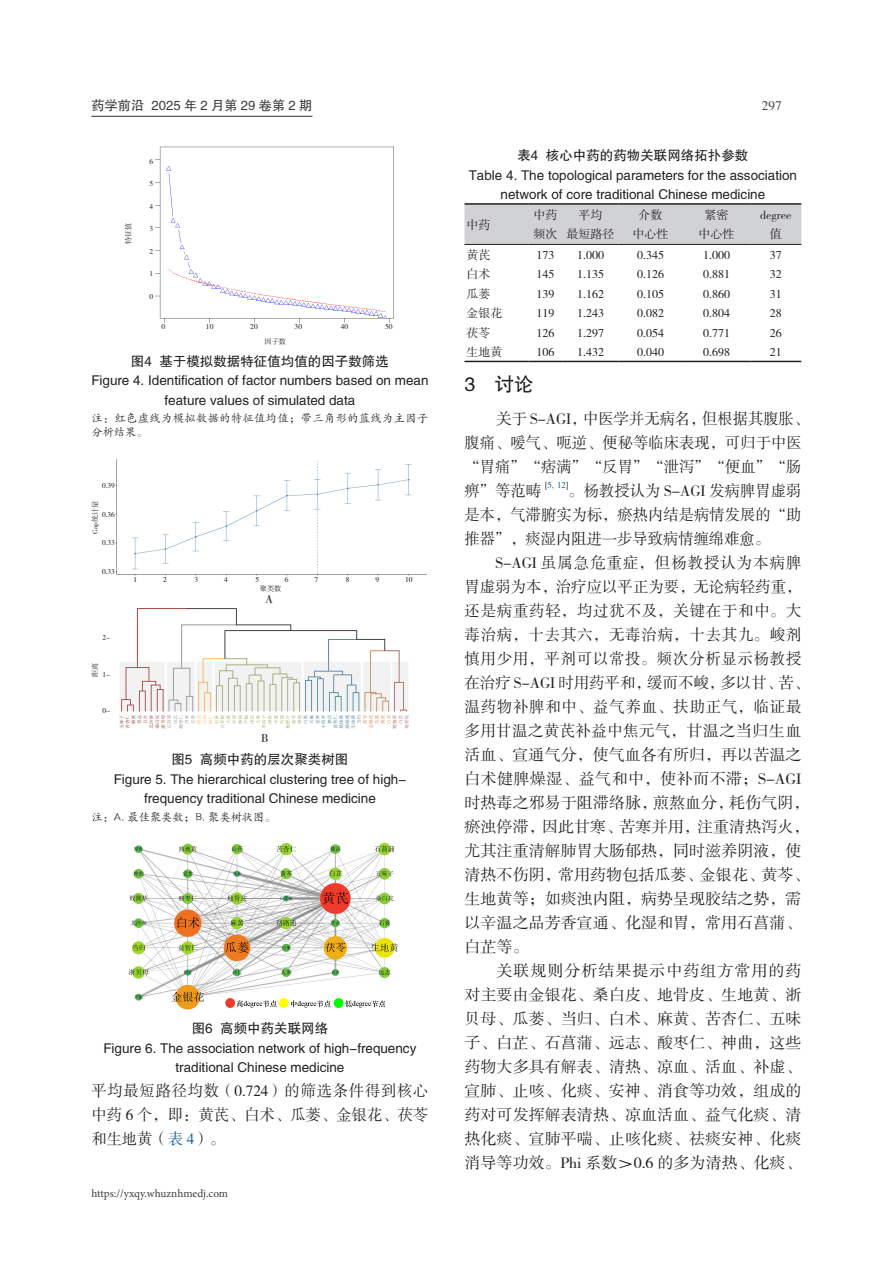
<style>
.page{position:relative;width:893px;height:1263px;background:#fff}
.page>*{position:absolute;margin:0;border:0;box-sizing:border-box;transform-origin:0 0}
._12_正文一级标题{font:19.5px "FZHTK GBK1 0";color:#231f20}
._11_正文{font:15.75px/24px "FZSSK GBK1 0";color:#231f20;text-align:justify}
._15_图表名{font:13.5px/19.5px "FZHTK GBK1 0";color:#231f20;text-align:center}
.t1{font:13.2px "FZHTK GBK1 0";color:#3e3e3f}
.t2{font:13.2px "FZSSK GBK1 0";color:#3e3e3f}
._15_1_图表内容{font:12px "FZSSK GBK1 0";color:#231f20}
._15_图表名-2{font:11.85px "FZSSK GBK1 0";color:#231f20}
._14_图表注释{font:11.25px/13.5px "FZKTK GBK1 0";letter-spacing:.035em;color:#231f20}
.t3{font:11.25px "Minion Pro";color:#3e3e3f}
._14_图表注释-2{font:11.25px "FZKTK GBK1 0";color:#231f20}
._11_正文-2{font:9.15px "FZSSK GBK1 0";color:#175d9e}
._15_1_图表内容-2{font:7.5px "FZSSK GBK1 0";color:#231f20}
._15_1_图表内容-3{font:7.2px "FZSSK GBK1 0";color:#231f20}
.s1{color:#175d9e}
.s2{color:#231f20}
</style>
<div class="page">
<hr style="left:91px;top:116px;width:221px;height:1px;background:#3e3e3f">
<img style="left:155px;top:146px;width:239px;height:177px">
<img style="left:115px;top:459px;width:312px;height:117px">
<img style="left:128px;top:842px;width:270px;height:168px">
<div style="left:464px;top:205px;width:337px;height:39px;background:#d1d2d4"></div>
<hr style="left:464px;top:203px;width:64px;height:2px;background:#231f20">
<hr style="left:528px;top:203px;width:35px;height:2px;background:#231f20">
<hr style="left:563px;top:203px;width:55px;height:2px;background:#231f20">
<hr style="left:618px;top:203px;width:65px;height:2px;background:#231f20">
<hr style="left:683px;top:203px;width:67px;height:2px;background:#231f20">
<hr style="left:750px;top:203px;width:51px;height:2px;background:#231f20">
<hr style="left:464px;top:244px;width:64px;height:1px;background:#231f20">
<hr style="left:528px;top:244px;width:35px;height:1px;background:#231f20">
<hr style="left:563px;top:244px;width:55px;height:1px;background:#231f20">
<hr style="left:618px;top:244px;width:65px;height:1px;background:#231f20">
<hr style="left:683px;top:244px;width:67px;height:1px;background:#231f20">
<hr style="left:750px;top:244px;width:51px;height:1px;background:#231f20">
<hr style="left:464px;top:361px;width:64px;height:1px;background:#231f20">
<hr style="left:528px;top:361px;width:35px;height:1px;background:#231f20">
<hr style="left:563px;top:361px;width:55px;height:1px;background:#231f20">
<hr style="left:618px;top:361px;width:65px;height:1px;background:#231f20">
<hr style="left:683px;top:361px;width:67px;height:1px;background:#231f20">
<hr style="left:750px;top:361px;width:51px;height:1px;background:#231f20">
<div style="left:240px;top:449px;width:57px;height:14px;background:#fff"></div>
<img style="left:119px;top:608px;width:290px;height:121px">
<p class="t1" style="left:91px;top:98px;width:223px">药学前沿 2025 年 2 月第 29 卷第 2 期</p>
<p class="t2" style="left:762px;top:98px;width:21px">297</p>
<p class="_15_1_图表内容-3" style="left:125px;top:244px;width:23px;rotate:-90deg">特征值</p>
<p class="_15_1_图表内容-2" style="left:150px;top:157px;width:5px">6</p>
<p class="_15_1_图表内容-2" style="left:150px;top:180px;width:5px">5</p>
<p class="_15_1_图表内容-2" style="left:150px;top:202px;width:5px">4</p>
<p class="_15_1_图表内容-2" style="left:150px;top:225px;width:5px">3</p>
<p class="_15_1_图表内容-2" style="left:150px;top:247px;width:5px">2</p>
<p class="_15_1_图表内容-2" style="left:150px;top:270px;width:5px">1</p>
<p class="_15_1_图表内容-2" style="left:150px;top:292px;width:5px">0</p>
<p class="_15_1_图表内容-2" style="left:162px;top:323px;width:5px">0</p>
<p class="_15_1_图表内容-2" style="left:206px;top:323px;width:9px">10</p>
<p class="_15_1_图表内容-2" style="left:250px;top:323px;width:9px">20</p>
<p class="_15_1_图表内容-2" style="left:295px;top:323px;width:9px">30</p>
<p class="_15_1_图表内容-2" style="left:341px;top:323px;width:9px">40</p>
<p class="_15_1_图表内容-2" style="left:385px;top:323px;width:9px">50</p>
<p class="_15_1_图表内容-3" style="left:265px;top:338px;width:23px">因子数</p>
<p class="_15_图表名" style="left:131px;top:351px;width:259px">图4 基于模拟数据特征值均值的因子数筛选</p>
<p class="_15_图表名" style="left:91px;top:371px;width:339px">Figure 4. Identification of factor numbers based on mean feature values of simulated data</p>
<p class="_14_图表注释" style="left:91px;top:412px;width:338px">注：红色虚线为模拟数据的特征值均值；带三角形的蓝线为主因子分析结果。</p>
<p class="_15_1_图表内容-2" style="left:102px;top:482px;width:14px">0.39</p>
<p class="_15_1_图表内容-2" style="left:102px;top:510px;width:14px">0.36</p>
<p class="_15_1_图表内容-2" style="left:102px;top:539px;width:14px">0.33</p>
<p class="_15_1_图表内容-2" style="left:102px;top:567px;width:14px">0.33</p>
<p class="_15_1_图表内容-3" style="left:91px;top:533px;width:34px;rotate:-90deg">Gap统计量</p>
<p class="_15_1_图表内容-2" style="left:103px;top:634px;width:9px">2-</p>
<p class="_15_1_图表内容-2" style="left:103px;top:670px;width:9px">1-</p>
<p class="_15_1_图表内容-2" style="left:103px;top:707px;width:9px">0-</p>
<p class="_15_1_图表内容-3" style="left:91px;top:677px;width:16px;rotate:-90deg">距离</p>
<p class="_15_1_图表内容-2" style="left:134px;top:576px;width:5px">1</p>
<p class="_15_1_图表内容-2" style="left:163px;top:576px;width:5px">2</p>
<p class="_15_1_图表内容-2" style="left:194px;top:576px;width:5px">3</p>
<p class="_15_1_图表内容-2" style="left:224px;top:576px;width:5px">4</p>
<p class="_15_1_图表内容-2" style="left:255px;top:576px;width:5px">5</p>
<p class="_15_1_图表内容-2" style="left:285px;top:576px;width:5px">6</p>
<p class="_15_1_图表内容-2" style="left:314px;top:576px;width:5px">7</p>
<p class="_15_1_图表内容-2" style="left:346px;top:576px;width:5px">8</p>
<p class="_15_1_图表内容-2" style="left:375px;top:576px;width:5px">9</p>
<p class="_15_1_图表内容-2" style="left:405px;top:576px;width:9px">10</p>
<p class="_15_1_图表内容-3" style="left:260px;top:585px;width:23px">聚类数</p>
<p class="_15_图表名-2" style="left:265px;top:593px;width:9px">A</p>
<p class="_15_图表名-2" style="left:261px;top:732px;width:9px">B</p>
<p class="_15_图表名" style="left:171px;top:750px;width:178px">图5 高频中药的层次聚类树图</p>
<p class="_15_图表名" style="left:114px;top:769px;width:294px">Figure 5. The hierarchical clustering tree of high&shy;frequency traditional Chinese medicine</p>
<p class="_14_图表注释-2" style="left:91px;top:811px;width:186px">注：A. 最佳聚类数；B. 聚类树状图。</p>
<p class="_15_图表名" style="left:192px;top:1019px;width:138px">图6 高频中药关联网络</p>
<p class="_15_图表名" style="left:103px;top:1038px;width:314px">Figure 6. The association network of high-frequency traditional Chinese medicine</p>
<p class="_11_正文" style="left:91px;top:1080px;width:339px">平均最短路径均数（0.724）的筛选条件得到核心中药 6 个，即：黄芪、白术、瓜蒌、金银花、茯苓和生地黄（<span class="s1">表4</span>）。</p>
<p class="t3" style="left:91px;top:1185px;width:138px">https://yxqy.whuznhmedj.com</p>
<p class="_15_图表名" style="left:517px;top:146px;width:232px">表4 核心中药的药物关联网络拓扑参数</p>
<p class="_15_图表名" style="left:469px;top:165px;width:330px">Table 4. The topological parameters for the association network of core traditional Chinese medicine</p>
<p class="_15_1_图表内容" style="left:467px;top:218px;width:25px">中药</p>
<p class="_15_1_图表内容" style="left:534px;top:208px;width:25px">中药</p>
<p class="_15_1_图表内容" style="left:534px;top:228px;width:25px">频次</p>
<p class="_15_1_图表内容" style="left:639px;top:208px;width:25px">介数</p>
<p class="_15_1_图表内容" style="left:633px;top:228px;width:37px">中心性</p>
<p class="_15_1_图表内容" style="left:705px;top:208px;width:25px">紧密</p>
<p class="_15_1_图表内容" style="left:699px;top:228px;width:37px">中心性</p>
<p class="_15_1_图表内容" style="left:579px;top:208px;width:25px">平均</p>
<p class="_15_1_图表内容" style="left:567px;top:228px;width:49px">最短路径</p>
<p class="_15_1_图表内容" style="left:760px;top:208px;width:33px">degree</p>
<p class="_15_1_图表内容" style="left:770px;top:228px;width:13px">值</p>
<p class="_15_1_图表内容" style="left:467px;top:248px;width:25px">黄芪</p>
<p class="_15_1_图表内容" style="left:537px;top:248px;width:19px">173</p>
<p class="_15_1_图表内容" style="left:577px;top:248px;width:28px">1.000</p>
<p class="_15_1_图表内容" style="left:637px;top:248px;width:28px">0.345</p>
<p class="_15_1_图表内容" style="left:703px;top:248px;width:28px">1.000</p>
<p class="_15_1_图表内容" style="left:770px;top:248px;width:13px">37</p>
<p class="_15_1_图表内容" style="left:467px;top:268px;width:25px">白术</p>
<p class="_15_1_图表内容" style="left:537px;top:268px;width:19px">145</p>
<p class="_15_1_图表内容" style="left:577px;top:268px;width:28px">1.135</p>
<p class="_15_1_图表内容" style="left:637px;top:268px;width:28px">0.126</p>
<p class="_15_1_图表内容" style="left:703px;top:268px;width:28px">0.881</p>
<p class="_15_1_图表内容" style="left:770px;top:268px;width:13px">32</p>
<p class="_15_1_图表内容" style="left:467px;top:287px;width:25px">瓜蒌</p>
<p class="_15_1_图表内容" style="left:537px;top:287px;width:19px">139</p>
<p class="_15_1_图表内容" style="left:577px;top:287px;width:28px">1.162</p>
<p class="_15_1_图表内容" style="left:637px;top:287px;width:28px">0.105</p>
<p class="_15_1_图表内容" style="left:703px;top:287px;width:28px">0.860</p>
<p class="_15_1_图表内容" style="left:770px;top:287px;width:13px">31</p>
<p class="_15_1_图表内容" style="left:467px;top:307px;width:37px">金银花</p>
<p class="_15_1_图表内容" style="left:537px;top:307px;width:19px">119</p>
<p class="_15_1_图表内容" style="left:577px;top:307px;width:28px">1.243</p>
<p class="_15_1_图表内容" style="left:637px;top:307px;width:28px">0.082</p>
<p class="_15_1_图表内容" style="left:703px;top:307px;width:28px">0.804</p>
<p class="_15_1_图表内容" style="left:770px;top:307px;width:13px">28</p>
<p class="_15_1_图表内容" style="left:467px;top:326px;width:25px">茯苓</p>
<p class="_15_1_图表内容" style="left:537px;top:326px;width:19px">126</p>
<p class="_15_1_图表内容" style="left:577px;top:326px;width:28px">1.297</p>
<p class="_15_1_图表内容" style="left:637px;top:326px;width:28px">0.054</p>
<p class="_15_1_图表内容" style="left:703px;top:326px;width:28px">0.771</p>
<p class="_15_1_图表内容" style="left:770px;top:326px;width:13px">26</p>
<p class="_15_1_图表内容" style="left:467px;top:346px;width:37px">生地黄</p>
<p class="_15_1_图表内容" style="left:537px;top:346px;width:19px">106</p>
<p class="_15_1_图表内容" style="left:577px;top:346px;width:28px">1.432</p>
<p class="_15_1_图表内容" style="left:637px;top:346px;width:28px">0.040</p>
<p class="_15_1_图表内容" style="left:703px;top:346px;width:28px">0.698</p>
<p class="_15_1_图表内容" style="left:770px;top:346px;width:13px">21</p>
<p class="_12_正文一级标题" style="left:464px;top:374px;width:71px">3 讨论</p>
<p class="_11_正文" style="left:464px;top:407px;width:346px;text-align:left;text-indent:32px">关于 S-AGI，中医学并无病名，但根据其腹胀、腹痛、嗳气、呃逆、便秘等临床表现，可归于中医“胃痛”“痞满”“反胃”“泄泻”“便血”“肠痹”等范畴</p>
<p class="_11_正文-2" style="left:545px;top:480px;width:25px"><span class="s2">[</span>5, 12<span class="s2">]</span></p>
<p class="_11_正文" style="left:464px;top:479px;width:339px;text-indent:104px">。杨教授认为 S-AGI 发病脾胃虚弱是本，气滞腑实为标，瘀热内结是病情发展的“助推器”，痰湿内阻进一步导致病情缠绵难愈。</p>
<p class="_11_正文" style="left:464px;top:551px;width:347px;text-align:left;text-indent:31px">S-AGI 虽属急危重症，但杨教授认为本病脾胃虚弱为本，治疗应以平正为要，无论病轻药重，还是病重药轻，均过犹不及，关键在于和中。大毒治病，十去其六，无毒治病，十去其九。峻剂慎用少用，平剂可以常投。频次分析显示杨教授在治疗 S-AGI 时用药平和，缓而不峻，多以甘、苦、温药物补脾和中、益气养血、扶助正气，临证最多用甘温之黄芪补益中焦元气，甘温之当归生血活血、宣通气分，使气血各有所归，再以苦温之白术健脾燥湿、益气和中，使补而不滞；S-AGI时热毒之邪易于阻滞络脉，煎熬血分，耗伤气阴，瘀浊停滞，因此甘寒、苦寒并用，注重清热泻火，尤其注重清解肺胃大肠郁热，同时滋养阴液，使清热不伤阴，常用药物包括瓜蒌、金银花、黄芩、生地黄等；如痰浊内阻，病势呈现胶结之势，需以辛温之品芳香宣通、化湿和胃，常用石菖蒲、白芷等。</p>
<p class="_11_正文" style="left:464px;top:959px;width:339px;text-indent:32px">关联规则分析结果提示中药组方常用的药对主要由金银花、桑白皮、地骨皮、生地黄、浙贝母、瓜蒌、当归、白术、麻黄、苦杏仁、五味子、白芷、石菖蒲、远志、酸枣仁、神曲，这些药物大多具有解表、清热、凉血、活血、补虚、宣肺、止咳、化痰、安神、消食等功效，组成的药对可发挥解表清热、凉血活血、益气化痰、清热化痰、宣肺平喘、止咳化痰、祛痰安神、化痰消导等功效。Phi 系数＞0.6 的多为清热、化痰、</p>
</div>
